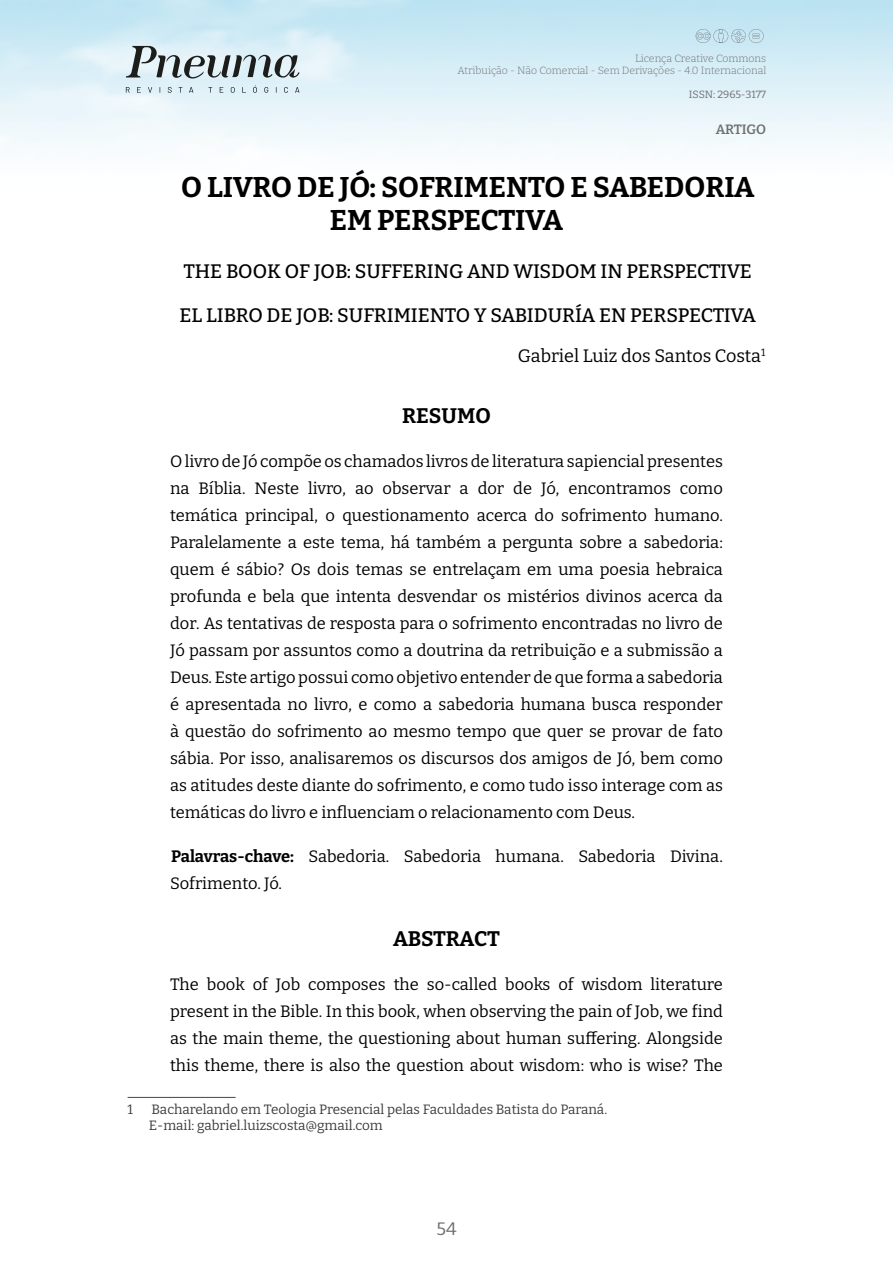
<style>
.page{position:relative;width:893px;height:1263px;background:#fff}
.page>*{position:absolute;margin:0;border:0;box-sizing:border-box;transform-origin:0 0}
.t1{font:700 28.5px/33px "Bitter";letter-spacing:-.015em;color:#000}
.t2{font:700 21px "Bitter";letter-spacing:-.005em;color:#000}
.t3{font:500 19.5px "Bitter";letter-spacing:-.005em;color:#000}
.t4{font:18px "Bitter";color:#000}
.t5{font:18px "Bitter";color:#706f6f}
.t6{font:16.5px/27px "Bitter";color:#000;text-align:justify}
.t7{font:13.5px/16.5px "Bitter";color:#3c3c3b}
.t8{font:600 13.5px "Bitter";letter-spacing:-.02em;color:#706f6f}
.t9{font:300 10.5px/12px "Bitter";color:#706f6f;text-align:right}
.t10{font:10.5px "Bitter";color:#706f6f}
.s1{font-weight:700}
</style>
<div class="page">
<svg style="left:126px;top:46px;width:173px;height:32px"></svg>
<svg style="left:126px;top:87px;width:4px;height:6px"></svg>
<svg style="left:137px;top:87px;width:4px;height:6px"></svg>
<svg style="left:148px;top:87px;width:4px;height:6px"></svg>
<svg style="left:168px;top:87px;width:4px;height:6px"></svg>
<svg style="left:179px;top:87px;width:3px;height:6px"></svg>
<svg style="left:189px;top:87px;width:4px;height:6px"></svg>
<svg style="left:208px;top:87px;width:4px;height:6px"></svg>
<svg style="left:220px;top:87px;width:3px;height:6px"></svg>
<svg style="left:231px;top:87px;width:4px;height:6px"></svg>
<svg style="left:242px;top:87px;width:4px;height:6px"></svg>
<svg style="left:253px;top:85px;width:4px;height:8px"></svg>
<svg style="left:264px;top:87px;width:4px;height:6px"></svg>
<svg style="left:284px;top:87px;width:4px;height:6px"></svg>
<svg style="left:295px;top:87px;width:4px;height:6px"></svg>
<svg style="left:695px;top:29px;width:69px;height:14px"></svg>
<hr style="left:128px;top:1097px;width:108px;height:1px;background:#575756">
<p class="t9" style="left:458px;top:52px;width:310px">Licença Creative Commons<br>Atribuição - Não Comercial - Sem Derivações - 4.0 Internacional</p>
<p class="t10" style="left:689px;top:88px;width:79px">ISSN: 2965-3177</p>
<p class="t8" style="left:716px;top:121px;width:52px">ARTIGO</p>
<h1 class="t1" style="left:330px;top:170px;width:426px;text-indent:-149px">O LIVRO DE JÓ: SOFRIMENTO E SABEDORIA<br>EM PERSPECTIVA</h1>
<p class="t3" style="left:184px;top:259px;width:570px">THE BOOK OF JOB: SUFFERING AND WISDOM IN PERSPECTIVE</p>
<p class="t3" style="left:179px;top:303px;width:578px">EL LIBRO DE JOB: SUFRIMIENTO Y SABIDURÍA EN PERSPECTIVA</p>
<p class="t4" style="left:518px;top:344px;width:249px">Gabriel Luiz dos Santos Costa<sup>1</sup></p>
<p class="t2" style="left:402px;top:402px;width:90px">RESUMO</p>
<p class="t6" style="left:170px;top:447px;width:554px">O livro de Jó compõe os chamados livros de literatura sapiencial presentes na Bíblia. Neste livro, ao observar a dor de Jó, encontramos como temática principal, o questionamento acerca do sofrimento humano.<br>Paralelamente a este tema, há também a pergunta sobre a sabedoria: quem é sábio? Os dois temas se entrelaçam em uma poesia hebraica profunda e bela que intenta desvendar os mistérios divinos acerca da dor. As tentativas de resposta para o sofrimento encontradas no livro de Jó passam por assuntos como a doutrina da retribuição e a submissão a Deus. Este artigo possui como objetivo entender de que forma a sabedoria é apresentada no livro, e como a sabedoria humana busca responder à questão do sofrimento ao mesmo tempo que quer se provar de fato sábia. Por isso, analisaremos os discursos dos amigos de Jó, bem como as atitudes deste diante do sofrimento, e como tudo isso interage com as temáticas do livro e influenciam o relacionamento com Deus.</p>
<p class="t6" style="left:170px;top:842px;width:554px"><span class="s1">Palavras-chave:</span> Sabedoria. Sabedoria humana. Sabedoria Divina.<br>Sofrimento. Jó.</p>
<p class="t2" style="left:393px;top:925px;width:108px">ABSTRACT</p>
<p class="t6" style="left:170px;top:970px;width:554px">The book of Job composes the so-called books of wisdom literature present in the Bible. In this book, when observing the pain of Job, we find as the main theme, the questioning about human suffering. Alongside this theme, there is also the question about wisdom: who is wise? The</p>
<p class="t7" style="left:128px;top:1101px;width:7px">1</p>
<p class="t7" style="left:149px;top:1101px;width:460px">Bacharelando em Teologia Presencial pelas Faculdades Batista do Paraná.<br>E-mail: gabriel.luizscosta@gmail.com</p>
<p class="t5" style="left:436px;top:1217px;width:22px">54</p>
</div>
